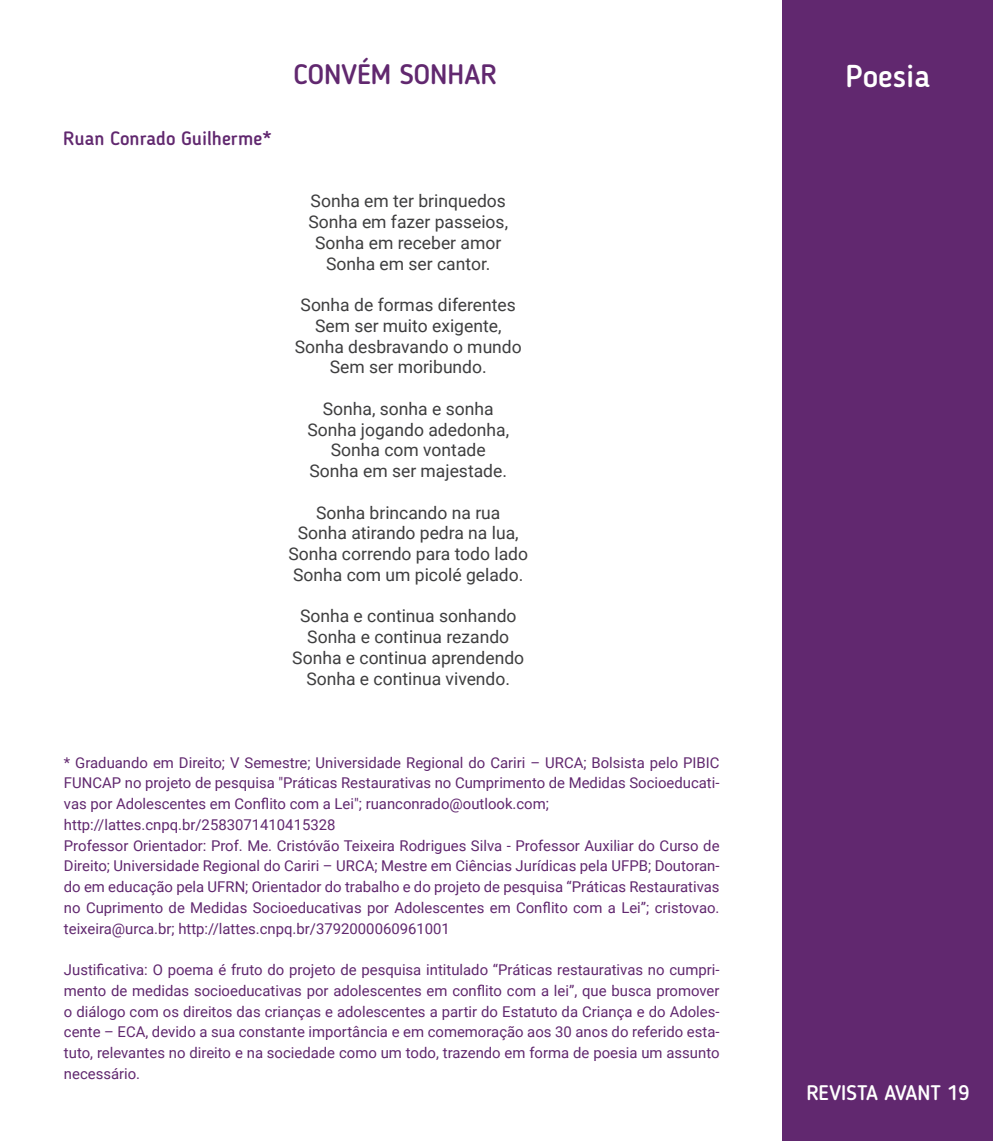
<style>
.page{position:relative;width:993px;height:1141px;background:#fff}
.page>*{position:absolute;margin:0;border:0;box-sizing:border-box;transform-origin:0 0}
.t1{font:500 31.5px "Blogger Sans";color:#fff}
.título_academico{font:500 28px "Blogger Sans";color:#61286f}
.t2{font:500 21px "Blogger Sans";color:#fff}
.nome_do_autor{font:500 19.25px "Blogger Sans";color:#61286f}
.poemas{font:17.5px "Roboto";color:#3e3e3f}
.justificativa{font:14.88px/20.8px "Roboto";color:#61286f;text-align:justify}
</style>
<div class="page">
<div style="left:782px;top:0;width:210px;height:1141px;background:#61286f"></div>
<p class="nome_do_autor" style="left:63px;top:127px;width:210px">Ruan Conrado Guilherme*</p>
<p class="título_academico" style="left:294px;top:58px;width:204px">CONVÉM SONHAR</p>
<p class="t1" style="left:845px;top:57px;width:86px">Poesia</p>
<h1 class="t1" style="left:813px;top:57px;width:150px">Modalid de</h1>
<p class="poemas" style="left:310px;top:189px;width:197px">Sonha em ter brinquedos</p>
<p class="poemas" style="left:308px;top:210px;width:201px">Sonha em fazer passeios,</p>
<p class="poemas" style="left:315px;top:230px;width:187px">Sonha em receber amor</p>
<p class="poemas" style="left:326px;top:251px;width:166px">Sonha em ser cantor.</p>
<p class="poemas" style="left:300px;top:293px;width:217px">Sonha de formas diferentes</p>
<p class="poemas" style="left:315px;top:313px;width:188px">Sem ser muito exigente,</p>
<p class="poemas" style="left:294px;top:334px;width:228px">Sonha desbravando o mundo</p>
<p class="poemas" style="left:329px;top:355px;width:158px">Sem ser moribundo.</p>
<p class="poemas" style="left:323px;top:396px;width:172px">Sonha, sonha e sonha</p>
<p class="poemas" style="left:307px;top:417px;width:203px">Sonha jogando adedonha,</p>
<p class="poemas" style="left:331px;top:438px;width:156px">Sonha com vontade</p>
<p class="poemas" style="left:309px;top:459px;width:199px">Sonha em ser majestade.</p>
<p class="poemas" style="left:316px;top:500px;width:186px">Sonha brincando na rua</p>
<p class="poemas" style="left:298px;top:521px;width:222px">Sonha atirando pedra na lua,</p>
<p class="poemas" style="left:288px;top:542px;width:241px">Sonha correndo para todo lado</p>
<p class="poemas" style="left:293px;top:562px;width:232px">Sonha com um picolé gelado.</p>
<p class="poemas" style="left:300px;top:604px;width:218px">Sonha e continua sonhando</p>
<p class="poemas" style="left:307px;top:625px;width:203px">Sonha e continua rezando</p>
<p class="poemas" style="left:292px;top:645px;width:233px">Sonha e continua aprendendo</p>
<p class="poemas" style="left:306px;top:666px;width:205px">Sonha e continua vivendo.</p>
<p class="justificativa" style="left:64px;top:751px;width:657px">* Graduando em Direito; V Semestre; Universidade Regional do Cariri – URCA; Bolsista pelo PIBIC FUNCAP no projeto de pesquisa "Práticas Restaurativas no Cumprimento de Medidas Socioeducati&shy;vas por Adolescentes em Conflito com a Lei"; ruanconrado@outlook.com;</p>
<p class="justificativa" style="left:64px;top:814px;width:273px">http://lattes.cnpq.br/2583071410415328</p>
<p class="justificativa" style="left:64px;top:834px;width:657px">Professor Orientador: Prof. Me. Cristóvão Teixeira Rodrigues Silva - Professor Auxiliar do Curso de Direito; Universidade Regional do Cariri – URCA; Mestre em Ciências Jurídicas pela UFPB; Doutoran&shy;do em educação pela UFRN; Orientador do trabalho e do projeto de pesquisa “Práticas Restaurativas no Cuprimento de Medidas Socioeducativas por Adolescentes em Conflito com a Lei”; cristovao. teixeira@urca.br; http://lattes.cnpq.br/3792000060961001</p>
<p class="justificativa" style="left:64px;top:959px;width:657px">Justificativa: O poema é fruto do projeto de pesquisa intitulado “Práticas restaurativas no cumpri&shy;mento de medidas socioeducativas por adolescentes em conflito com a lei”, que busca promover o diálogo com os direitos das crianças e adolescentes a partir do Estatuto da Criança e do Adoles&shy;cente – ECA, devido a sua constante importância e em comemoração aos 30 anos do referido esta&shy;tuto, relevantes no direito e na sociedade como um todo, trazendo em forma de poesia um assunto necessário.</p>
<h3 class="t2" style="left:806px;top:1080px;width:164px">REVISTA AVANT 19</h3>
</div>
